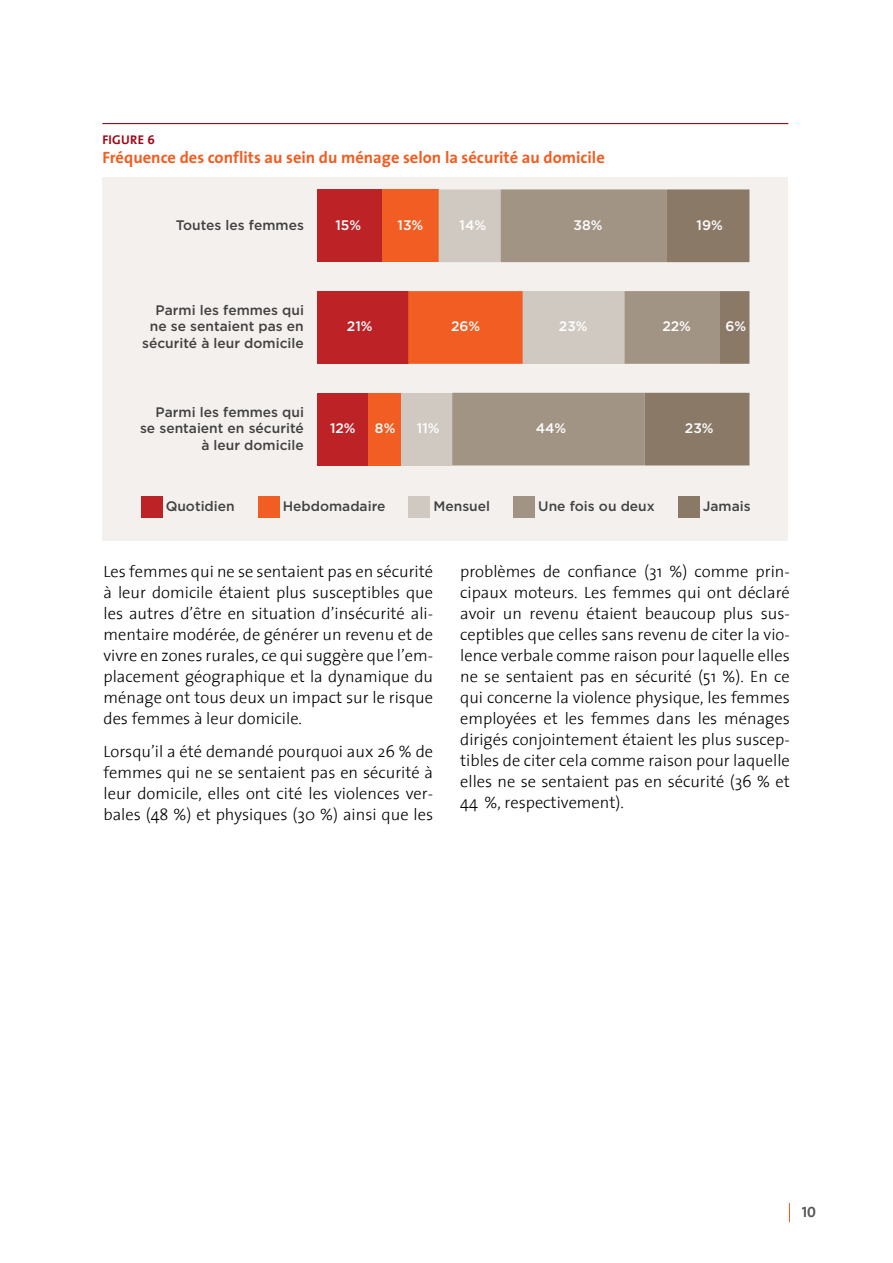
<style>
.page{position:relative;width:893px;height:1263px;background:#fff}
.page>*{position:absolute;margin:0;border:0;box-sizing:border-box;transform-origin:0 0}
.t1{font:300 16.5px/21px "The Sans";color:#000;text-align:justify}
.t2{font:700 16.5px "The Sans";color:#f15d22}
.t3{font:15px "The Sans Bold Caps";color:#58595b}
.t4{font:500 13.8px/16.5px "Gotham";color:#424142;text-align:right}
.t5{font:500 13.8px "Gotham";color:#fff}
.t6{font:12.75px "The Sans Bold Caps";letter-spacing:.02em;color:#9c0817}
</style>
<div class="page">
<svg style="left:789px;top:1203px;width:1px;height:19px"></svg>
<div style="left:102px;top:177px;width:686px;height:363px;background:#f4f0ed"></div>
<hr style="left:102px;top:123px;width:686px;height:1px;background:#9c0817">
<div style="left:141px;top:496px;width:21px;height:22px;background:#bd2227"></div>
<div style="left:258px;top:496px;width:21px;height:22px;background:#f15d22"></div>
<div style="left:409px;top:496px;width:21px;height:22px;background:#d0c9c2"></div>
<div style="left:513px;top:496px;width:22px;height:22px;background:#a19485"></div>
<div style="left:678px;top:496px;width:21px;height:22px;background:#8b7967"></div>
<div style="left:368px;top:393px;width:34px;height:72px;background:#f15d22"></div>
<div style="left:317px;top:393px;width:51px;height:72px;background:#bd2227"></div>
<svg style="left:452px;top:393px;width:297px;height:72px;background:#998a7a"></svg>
<div style="left:402px;top:393px;width:50px;height:72px;background:#d0c9c2"></div>
<div style="left:317px;top:291px;width:91px;height:73px;background:#bd2227"></div>
<div style="left:523px;top:291px;width:102px;height:73px;background:#d0c9c2"></div>
<div style="left:408px;top:291px;width:115px;height:73px;background:#f15d22"></div>
<svg style="left:625px;top:291px;width:124px;height:73px;background:#9c8e7e"></svg>
<div style="left:317px;top:189px;width:65px;height:73px;background:#bd2227"></div>
<div style="left:382px;top:189px;width:57px;height:73px;background:#f15d22"></div>
<svg style="left:439px;top:189px;width:310px;height:73px;background:#a5988a"></svg>
<p class="t6" style="left:102px;top:129px;width:54px">FIGURE 6</p>
<p class="t2" style="left:102px;top:144px;width:504px">Fréquence des conflits au sein du ménage selon la sécurité au domicile</p>
<p class="t4" style="left:176px;top:216px;width:130px">Toutes les femmes</p>
<p class="t5" style="left:335px;top:216px;width:27px">15%</p>
<p class="t5" style="left:398px;top:216px;width:27px">13%</p>
<p class="t5" style="left:460px;top:216px;width:28px">14%</p>
<p class="t5" style="left:574px;top:216px;width:30px">38%</p>
<p class="t5" style="left:697px;top:216px;width:28px">19%</p>
<p class="t4" style="left:142px;top:302px;width:163px">Parmi les femmes qui ne se sentaient pas en sécurité à leur domicile</p>
<p class="t4" style="left:140px;top:403px;width:165px">Parmi les femmes qui se sentaient en sécurité à leur domicile</p>
<p class="t5" style="left:347px;top:317px;width:27px">21%</p>
<p class="t5" style="left:451px;top:317px;width:31px">26%</p>
<p class="t5" style="left:559px;top:317px;width:30px">23%</p>
<p class="t5" style="left:662px;top:317px;width:30px">22%</p>
<p class="t5" style="left:725px;top:317px;width:22px">6%</p>
<p class="t5" style="left:330px;top:419px;width:27px">12%</p>
<p class="t5" style="left:375px;top:419px;width:22px">8%</p>
<p class="t5" style="left:417px;top:419px;width:24px">11%</p>
<p class="t5" style="left:536px;top:419px;width:32px">44%</p>
<p class="t5" style="left:685px;top:419px;width:30px">23%</p>
<p class="t4" style="left:166px;top:498px;width:71px">Quotidien</p>
<p class="t4" style="left:283px;top:498px;width:104px">Hebdomadaire</p>
<p class="t4" style="left:434px;top:498px;width:58px">Mensuel</p>
<p class="t4" style="left:538px;top:498px;width:118px">Une fois ou deux</p>
<p class="t4" style="left:703px;top:498px;width:49px">Jamais</p>
<p class="t1" style="left:104px;top:560px;width:331px">Les femmes qui ne se sentaient pas en sécurité à leur domicile étaient plus susceptibles que les autres d’être en situation d’insécurité ali&shy;mentaire modérée, de générer un revenu et de vivre en zones rurales, ce qui suggère que l’em&shy;placement géographique et la dynamique du ménage ont tous deux un impact sur le risque des femmes à leur domicile.</p>
<p class="t1" style="left:104px;top:740px;width:331px">Lorsqu’il a été demandé pourquoi aux 26 % de femmes qui ne se sentaient pas en sécurité à leur domicile, elles ont cité les violences ver&shy;bales (48 %) et physiques (30 %) ainsi que les</p>
<p class="t1" style="left:460px;top:560px;width:331px">problèmes de confiance (31 %) comme prin&shy;cipaux moteurs. Les femmes qui ont déclaré avoir un revenu étaient beaucoup plus sus&shy;ceptibles que celles sans revenu de citer la vio&shy;lence verbale comme raison pour laquelle elles ne se sentaient pas en sécurité (51 %). En ce qui concerne la violence physique, les femmes employées et les femmes dans les ménages dirigés conjointement étaient les plus suscep&shy;tibles de citer cela comme raison pour laquelle elles ne se sentaient pas en sécurité (36 % et 44 %, respectivement).</p>
<p class="t3" style="left:802px;top:1199px;width:16px">10</p>
</div>
